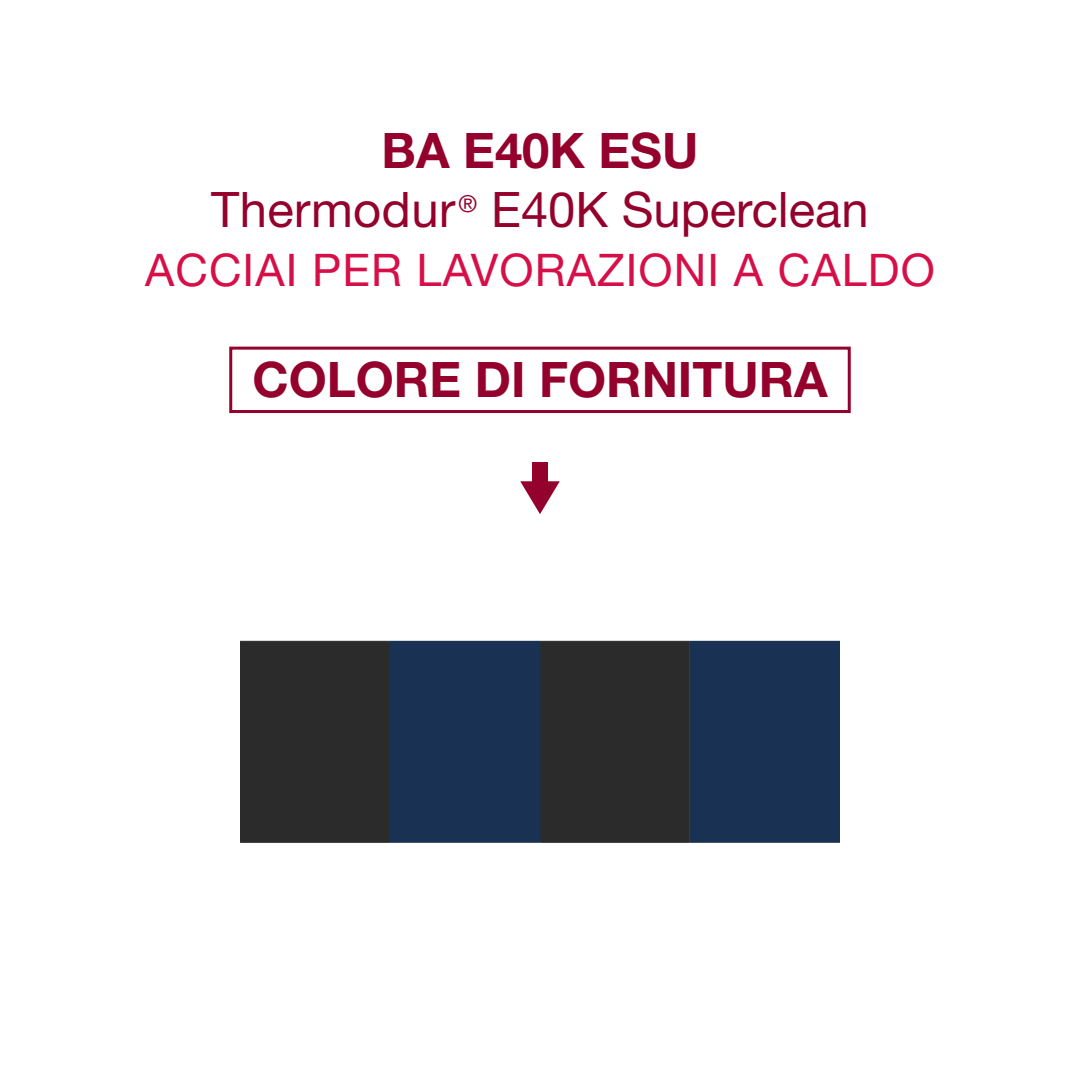
<style>
.page{position:relative;width:1080px;height:1080px;background:#fff}
.page>*{position:absolute;margin:0;border:0;box-sizing:border-box;transform-origin:0 0}
.t1{font:49px/58.8px "Helvetica Neue LT Std";color:#94012c;text-align:center}
.t2{font:700 49px "Helvetica Neue LT Std";color:#94012c}
.t3{font:45px "Helvetica Neue LT Std";letter-spacing:.025em;color:#d60f48}
.s1{font-weight:700}
</style>
<div class="page">
<div style="left:229px;top:347px;width:622px;height:66px;border:3px solid #94012c"></div>
<div style="left:241px;top:642px;width:448px;height:200px;background:#2b2b2b"></div>
<div style="left:390px;top:641px;width:150px;height:201px;background:#193152"></div>
<div style="left:690px;top:641px;width:150px;height:201px;background:#193152"></div>
<hr style="left:240px;top:641px;width:150px;height:1px;background:#2b2b2b">
<hr style="left:240px;top:642px;width:1px;height:200px;background:#2b2b2b">
<hr style="left:240px;top:842px;width:150px;height:1px;background:#2b2b2b">
<hr style="left:540px;top:641px;width:149px;height:1px;background:#2b2b2b">
<hr style="left:540px;top:842px;width:149px;height:1px;background:#2b2b2b">
<hr style="left:540px;top:642px;width:1px;height:200px;background:#193152">
<hr style="left:390px;top:842px;width:150px;height:1px;background:#193152">
<hr style="left:689px;top:641px;width:151px;height:1px;background:#193152">
<hr style="left:689px;top:642px;width:1px;height:200px;background:#193152">
<hr style="left:689px;top:842px;width:151px;height:1px;background:#193152">
<div style="left:532px;top:462px;width:16px;height:34px;background:#94012c"></div>
<svg style="left:520px;top:481px;width:40px;height:33px"></svg>
<p class="t1" style="left:211px;top:121px;width:659px"><span class="s1">BA E40K ESU<br></span>Thermodur <sup>®</sup> E40K Superclean</p>
<p class="t3" style="left:145px;top:243px;width:791px">ACCIAI PER LAVORAZIONI A CALDO</p>
<p class="t2" style="left:252px;top:350px;width:577px">COLORE DI FORNITURA</p>
</div>
